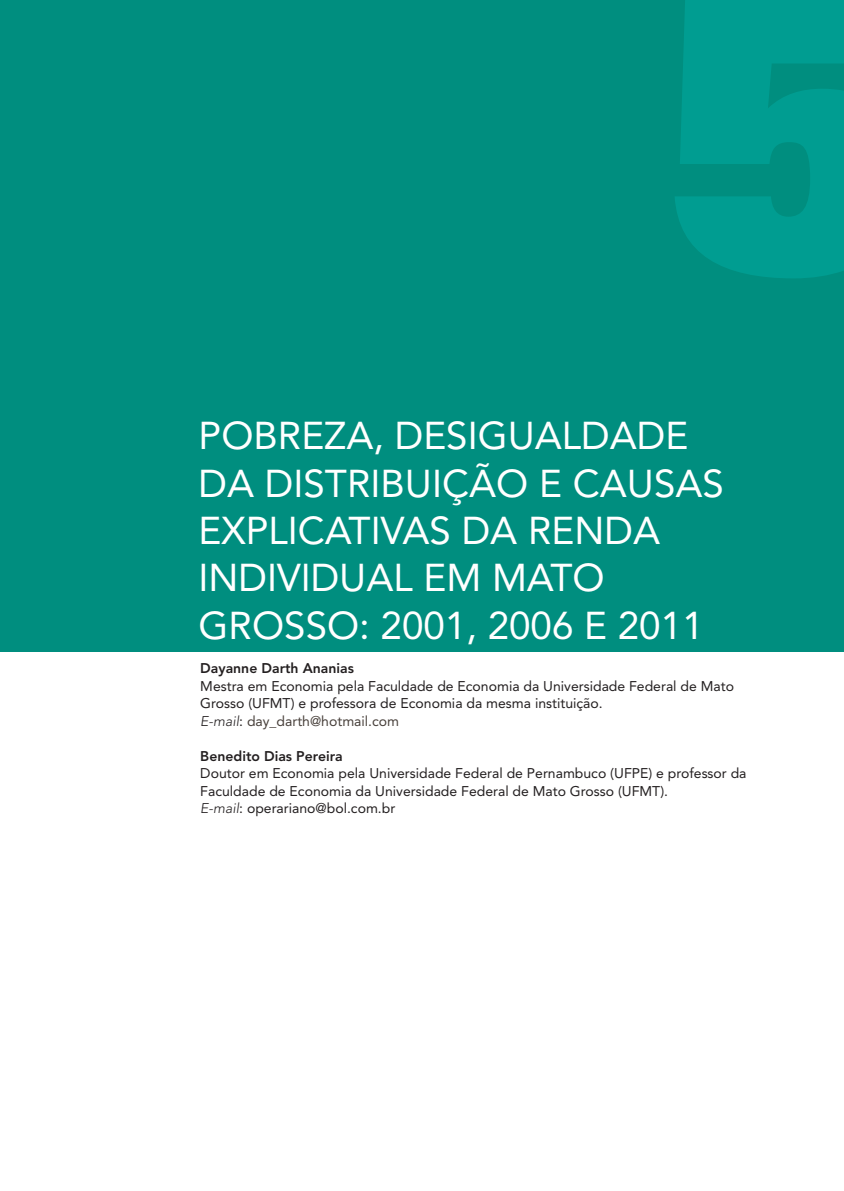
<style>
.page{position:relative;width:844px;height:1191px;background:#fff}
.page>*{position:absolute;margin:0;border:0;box-sizing:border-box;transform-origin:0 0}
.t1{font:38.5px/47.2px "Avenir";color:#fff}
.t2{font:14px/17.5px "Avenir";color:#231f20}
.t3{font:800 14px "Avenir";color:#231f20}
.s1{font-weight:300;font-style:italic}
.s2{color:#48403b}
</style>
<div class="page">
<div style="left:0;top:0;width:843px;height:651px;background:#008e7f"></div>
<svg style="left:675px;top:0;width:168px;height:278px;fill:#009d91"></svg>
<h1 class="t1" style="left:198px;top:412px;width:527px">POBREZA, DESIGUALDADE<br>DA DISTRIBUIÇÃO E CAUSAS<br>EXPLICATIVAS DA RENDA<br>INDIVIDUAL EM MATO<br>GROSSO: 2001, 2006 E 2011</h1>
<p class="t3" style="left:200px;top:660px;width:155px">Dayanne Darth Ananias</p>
<p class="t2" style="left:200px;top:677px;width:535px">Mestra em Economia pela Faculdade de Economia da Universidade Federal de Mato<br>Grosso (UFMT) e professora de Economia da mesma instituição.<br><span class="s1">E‑mail</span>: <span class="s2">day_darth@hotmail.com</span></p>
<p class="t3" style="left:200px;top:747px;width:144px">Benedito Dias Pereira</p>
<p class="t2" style="left:200px;top:764px;width:547px">Doutor em Economia pela Universidade Federal de Pernambuco (UFPE) e professor da<br>Faculdade de Economia da Universidade Federal de Mato Grosso (UFMT).<br><span class="s1">E‑mail</span>: operariano@bol.com.br</p>
</div>
